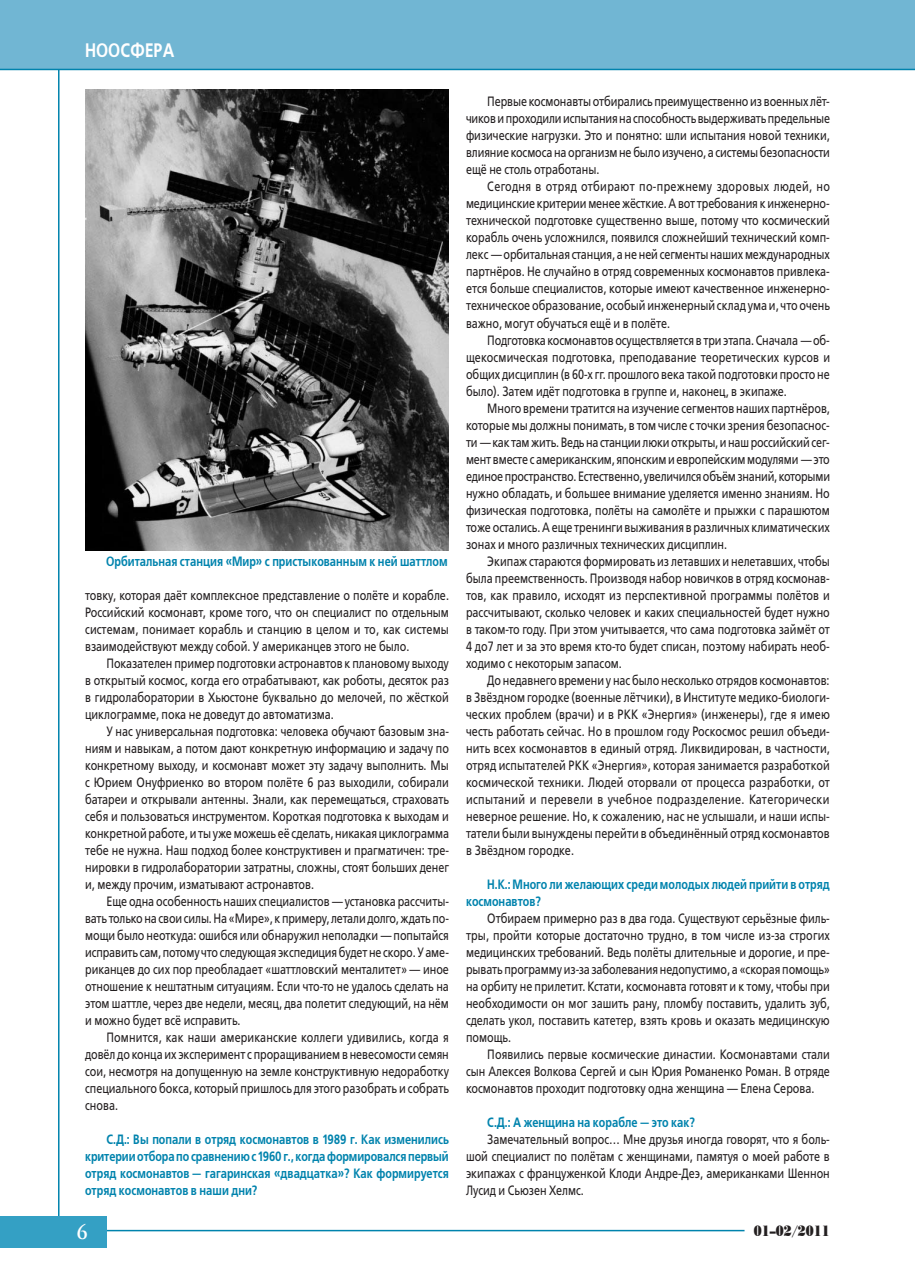
<style>
.page{position:relative;width:915px;height:1276px;background:#fff}
.page>*{position:absolute;margin:0;border:0;box-sizing:border-box;transform-origin:0 0}
.t1{font:700 19.5px "Free Set C";color:#fff;scale:.8 1}
.t2{font:15px "Poster Bodoni BT";color:#231f20;scale:.8 1}
.t3{font:13.5px/17px "Free Set C";color:#231f20;text-align:justify;scale:.8 1}
.t4{font:700 13.5px/17px "Free Set C";color:#0083ad;text-align:justify;scale:.8 1}
</style>
<div class="page">
<hr style="left:64px;top:1229px;width:680px;height:2px;background:#0083ad">
<hr style="left:58px;top:66px;width:1px;height:1161px;background:#0083ad">
<div style="left:0;top:1216px;width:106px;height:32px;background:#34a0c4"></div>
<div style="left:0;top:0;width:914px;height:70px;background:#71b6d3"></div>
<hr style="left:0;top:69px;width:914px;height:1px;background:#0083ad">
<hr style="left:914px;top:0;width:1px;height:70px;background:#71b6d3">
<img style="left:85px;top:89px;width:364px;height:461px">
<h1 class="t1" style="left:85px;top:39px;width:113px">Ноосфера</h1>
<p class="t4" style="left:106px;top:553px;width:428px">Орбитальная станция «Мир» с пристыкованным к ней шаттлом</p>
<p class="t3" style="left:85px;top:587px;width:456px">товку, которая даёт комплексное представление о полёте и корабле.<br>Российский космонавт, кроме того, что он специалист по отдельным системам, понимает корабль и станцию в целом и то, как системы взаимодействуют между собой. У американцев этого не было.</p>
<p class="t3" style="left:85px;top:655px;width:456px;text-indent:21px">Показателен пример подготовки астронавтов к плановому выходу в открытый космос, когда его отрабатывают, как роботы, десяток раз в гидролаборатории в Хьюстоне буквально до мелочей, по жёсткой циклограмме, пока не доведут до автоматизма.</p>
<p class="t3" style="left:85px;top:723px;width:456px;text-indent:21px">У нас универсальная подготовка: человека обучают базовым зна&shy;ниям и навыкам, а потом дают конкретную информацию и задачу по конкретному выходу, и космонавт может эту задачу выполнить. Мы с Юрием Онуфриенко во втором полёте 6 раз выходили, собирали батареи и открывали антенны. Знали, как перемещаться, страховать себя и пользоваться инструментом. Короткая подготовка к выходам и конкретной работе, и ты уже можешь её сделать, никакая циклограмма тебе не нужна. Наш подход более конструктивен и прагматичен: тре&shy;нировки в гидролаборатории затратны, сложны, стоят больших денег и, между прочим, изматывают астронавтов.</p>
<p class="t3" style="left:85px;top:893px;width:456px;text-indent:21px">Еще одна особенность наших специалистов — установка рассчиты&shy;вать только на свои силы. На «Мире», к примеру, летали долго, ждать по&shy;мощи было неоткуда: ошибся или обнаружил неполадки — попытайся исправить сам, потому что следующая экспедиция будет не скоро. У аме&shy;риканцев до сих пор преобладает «шаттловский менталитет» — иное отношение к нештатным ситуациям. Если что-то не удалось сделать на этом шаттле, через две недели, месяц, два полетит следующий, на нём и можно будет всё исправить.</p>
<p class="t3" style="left:85px;top:1029px;width:456px;text-indent:21px">Помнится, как наши американские коллеги удивились, когда я довёл до конца их эксперимент с проращиванием в невесомости семян сои, несмотря на допущенную на земле конструктивную недоработку специального бокса, который пришлось для этого разобрать и собрать снова.</p>
<p class="t4" style="left:85px;top:1131px;width:456px;text-indent:21px">С.Д.: Вы попали в отряд космонавтов в 1989 г. Как изменились критерии отбора по сравнению с 1960 г., когда формировался первый отряд космонавтов — гагаринская «двадцатка»? Как формируется отряд космонавтов в наши дни?</p>
<p class="t3" style="left:466px;top:93px;width:456px;text-indent:21px">Первые космонавты отбирались преимущественно из военных лёт&shy;чиков и проходили испытания на способность выдерживать предельные физические нагрузки. Это и понятно: шли испытания новой техники, влияние космоса на организм не было изучено, а системы безопасности ещё не столь отработаны.</p>
<p class="t3" style="left:466px;top:178px;width:456px;text-indent:21px">Сегодня в отряд отбирают по-прежнему здоровых людей, но медицинские критерии менее жёсткие. А вот требования к инженерно&shy;технической подготовке существенно выше, потому что космический корабль очень усложнился, появился сложнейший технический комп&shy;лекс — орбитальная станция, а не ней сегменты наших международных партнёров. Не случайно в отряд современных космонавтов привлека&shy;ется больше специалистов, которые имеют качественное инженерно&shy;техническое образование, особый инженерный склад ума и, что очень важно, могут обучаться ещё и в полёте.</p>
<p class="t3" style="left:466px;top:331px;width:456px;text-indent:21px">Подготовка космонавтов осуществляется в три этапа. Сначала — об&shy;щекосмическая подготовка, преподавание теоретических курсов и общих дисциплин (в 60-х гг. прошлого века такой подготовки просто не было). Затем идёт подготовка в группе и, наконец, в экипаже.</p>
<p class="t3" style="left:466px;top:399px;width:456px;text-indent:21px">Много времени тратится на изучение сегментов наших партнёров, которые мы должны понимать, в том числе с точки зрения безопаснос&shy;ти — как там жить. Ведь на станции люки открыты, и наш российский сег&shy;мент вместе с американским, японским и европейским модулями — это единое пространство. Естественно, увеличился объём знаний, которыми нужно обладать, и большее внимание уделяется именно знаниям. Но физическая подготовка, полёты на самолёте и прыжки с парашютом тоже остались. А еще тренинги выживания в различных климатических зонах и много различных технических дисциплин.</p>
<p class="t3" style="left:466px;top:553px;width:456px;text-indent:21px">Экипаж стараются формировать из летавших и нелетавших, чтобы была преемственность. Производя набор новичков в отряд космонав&shy;тов, как правило, исходят из перспективной программы полётов и рассчитывают, сколько человек и каких специальностей будет нужно в таком-то году. При этом учитывается, что сама подготовка займёт от 4 до7 лет и за это время кто-то будет списан, поэтому набирать необ&shy;ходимо с некоторым запасом.</p>
<p class="t3" style="left:466px;top:672px;width:456px;text-indent:21px">До недавнего времени у нас было несколько отрядов космонавтов: в Звёздном городке (военные лётчики), в Институте медико-биологи&shy;ческих проблем (врачи) и в РКК «Энергия» (инженеры), где я имею честь работать сейчас. Но в прошлом году Роскосмос решил объеди&shy;нить всех космонавтов в единый отряд. Ликвидирован, в частности, отряд испытателей РКК «Энергия», которая занимается разработкой космической техники. Людей оторвали от процесса разработки, от испытаний и перевели в учебное подразделение. Категорически неверное решение. Но, к сожалению, нас не услышали, и наши испы&shy;татели были вынуждены перейти в объединённый отряд космонавтов в Звёздном городке.</p>
<p class="t4" style="left:466px;top:876px;width:456px;text-indent:21px">Н.К.: Много ли желающих среди молодых людей прийти в отряд космонавтов?</p>
<p class="t3" style="left:466px;top:910px;width:456px;text-indent:21px">Отбираем примерно раз в два года. Существуют серьёзные филь&shy;тры, пройти которые достаточно трудно, в том числе из-за строгих медицинских требований. Ведь полёты длительные и дорогие, и пре&shy;рывать программу из-за заболевания недопустимо, а «скорая помощь» на орбиту не прилетит. Кстати, космонавта готовят и к тому, чтобы при необходимости он мог зашить рану, пломбу поставить, удалить зуб, сделать укол, поставить катетер, взять кровь и оказать медицинскую помощь.</p>
<p class="t3" style="left:466px;top:1046px;width:456px;text-indent:21px">Появились первые космические династии. Космонавтами стали сын Алексея Волкова Сергей и сын Юрия Романенко Роман. В отряде космонавтов проходит подготовку одна женщина — Елена Серова.</p>
<p class="t4" style="left:487px;top:1114px;width:261px">С.Д.: А женщина на корабле — это как?</p>
<p class="t3" style="left:466px;top:1131px;width:456px;text-indent:21px">Замечательный вопрос… Мне друзья иногда говорят, что я боль&shy;шой специалист по полётам с женщинами, памятуя о моей работе в экипажах с француженкой Клоди Андре-Деэ, американками Шеннон Лусид и Сьюзен Хелмс.</p>
<p class="t2" style="left:753px;top:1220px;width:96px">01–02/2011</p>
</div>
